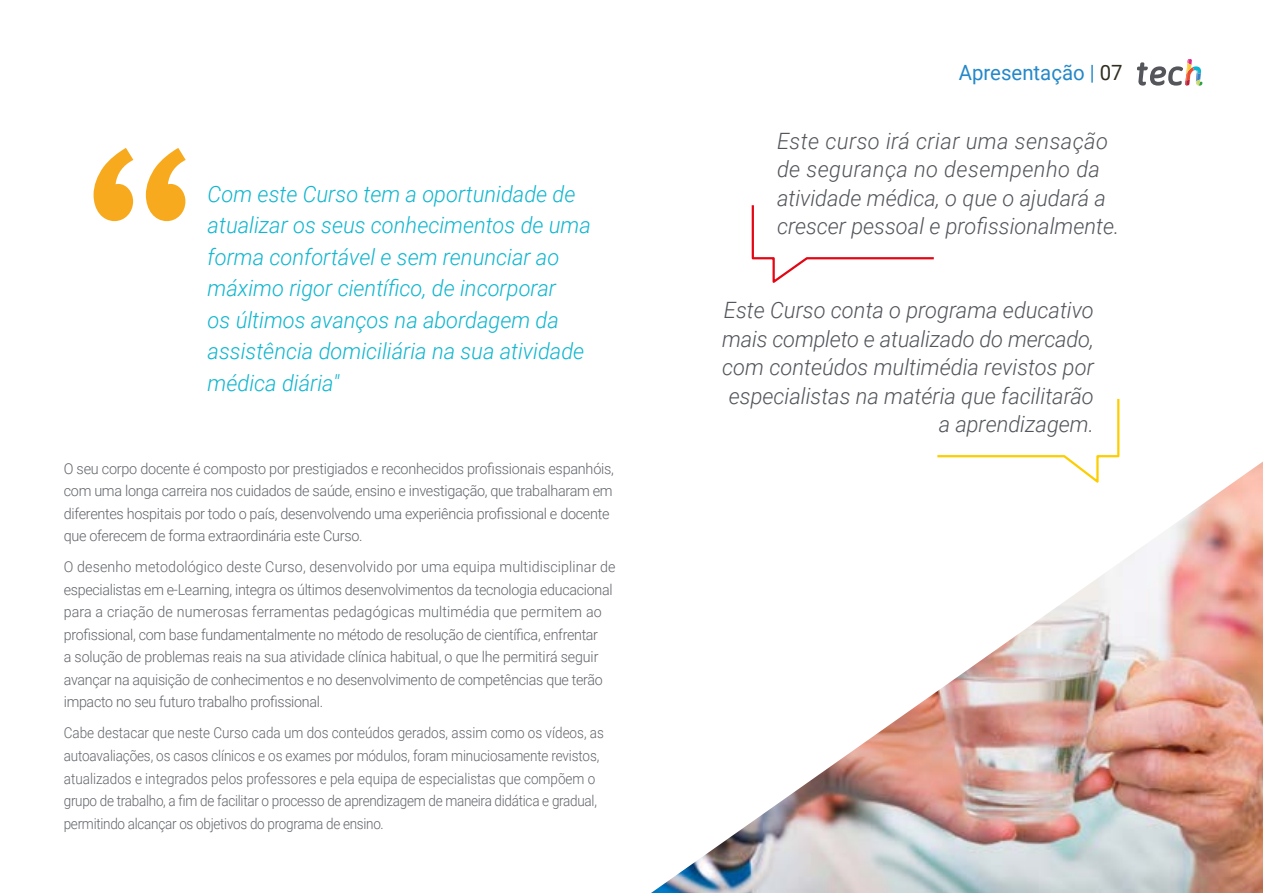
<style>
.page{position:relative;width:1263px;height:893px;background:#fff}
.page>*{position:absolute;margin:0;border:0;box-sizing:border-box;transform-origin:0 0}
.t1{font:italic 300 22.5px/28.5px "Roboto";color:#52555b;text-align:right}
.t2{font:italic 300 22.5px/31.5px "Roboto";color:#0fb6cf}
.t3{font:21px "Roboto";color:#2488c9}
.t4{font:300 15px/22.5px "Roboto";letter-spacing:-.02em;color:#61646a;scale:.95 1}
.t5{font:300 15px/22.5px "Roboto";letter-spacing:-.02em;color:#61646a;scale:.9 1}
.t6{font:300 15px/22.5px "Roboto";letter-spacing:-.02em;color:#61646a;scale:.96 1}
.s1{color:#2289cb}
.s2{color:#312e20}
</style>
<div class="page">
<svg style="left:94px;top:148px;width:92px;height:73px"></svg>
<img style="left:651px;top:461px;width:612px;height:432px">
<svg style="left:1137px;top:59px;width:65px;height:27px"></svg>
<svg style="left:935px;top:398px;width:185px;height:88px"></svg>
<svg style="left:751px;top:205px;width:183px;height:78px"></svg>
<p class="t2" style="left:208px;top:177px;width:385px">Com este Curso tem a oportunidade de atualizar os seus conhecimentos de uma forma confortável e sem renunciar ao máximo rigor científico, de incorporar<br>os últimos avanços na abordagem da assistência domiciliária na sua atividade médica diária"</p>
<p class="t6" style="left:64px;top:457px;width:575px">O seu corpo docente é composto por prestigiados e reconhecidos profissionais espanhóis, com uma longa carreira nos cuidados de saúde, ensino e investigação, que trabalharam em diferentes hospitais por todo o país, desenvolvendo uma experiência profissional e docente que oferecem de forma extraordinária este Curso.</p>
<p class="t4" style="left:64px;top:555px;width:582px">O desenho metodológico deste Curso, desenvolvido por uma equipa multidisciplinar de especialistas em e-Learning, integra os últimos desenvolvimentos da tecnologia educacional para a criação de numerosas ferramentas pedagógicas multimédia que permitem ao profissional, com base fundamentalmente no método de resolução de científica, enfrentar<br>a solução de problemas reais na sua atividade clínica habitual, o que lhe permitirá seguir avançar na aquisição de conhecimentos e no desenvolvimento de competências que terão impacto no seu futuro trabalho profissional.</p>
<p class="t5" style="left:64px;top:721px;width:602px">Cabe destacar que neste Curso cada um dos conteúdos gerados, assim como os vídeos, as autoavaliações, os casos clínicos e os exames por módulos, foram minuciosamente revistos, atualizados e integrados pelos professores e pela equipa de especialistas que compõem o grupo de trabalho, a fim de facilitar o processo de aprendizagem de maneira didática e gradual, permitindo alcançar os objetivos do programa de ensino.</p>
<h2 class="t3" style="left:959px;top:57px;width:165px">Apresentação <span class="s1">|</span> <span class="s2">07</span></h2>
<h1 class="t1" style="left:777px;top:125px;width:344px;text-align:left">Este curso irá criar uma sensação de segurança no desempenho da atividade médica, o que o ajudará a crescer pessoal e profissionalmente.</h1>
<h1 class="t1" style="left:722px;top:295px;width:373px">Este Curso conta o programa educativo mais completo e atualizado do mercado, com conteúdos multimédia revistos por especialistas na matéria que facilitarão a aprendizagem.</h1>
</div>
